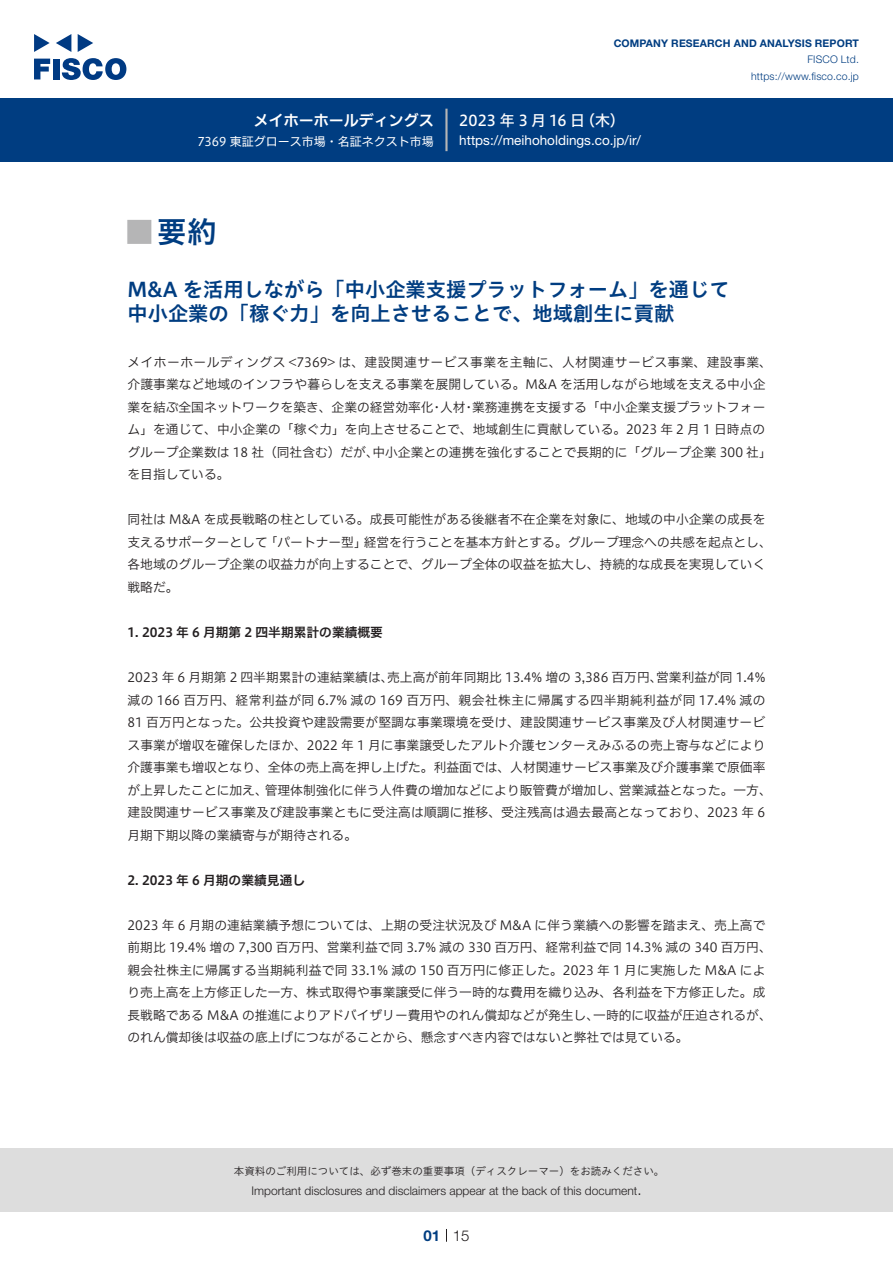
<style>
.page{position:relative;width:893px;height:1263px;background:#fff}
.page>*{position:absolute;margin:0;border:0;box-sizing:border-box;transform-origin:0 0}
.t1{font:30px "Hiragino UD Sans Std N W6";color:#003d81}
.t2{font:24px "Hiragino UD Sans Std N W6";color:#b5b5b6}
.t3{font:20.25px/24px "Hiragino UD Sans Std W6";color:#003d81}
.t4{font:15px "Hiragino UD Sans F Std N W5";letter-spacing:.005em;color:#fff}
.t5{font:15px "Hiragino UD Sans F Std N W6";color:#fff}
.t6{font:300 15px "Helvetica Neue LT Std";color:#231f20}
.t7{font:700 15px "Helvetica Neue LT Std";color:#003d81}
.t8{font:13.5px "Helvetica Neue LT Std";color:#fff}
.t9{font:12.75px/22.5px "Hiragino UD Sans F Std N W3";color:#231f20}
.t10{font:12.75px "Hiragino UD Sans F Std N W3";letter-spacing:.035em;color:#231f20}
.t11{font:12.75px "Hiragino UD Sans F Std N W6";color:#231f20}
.t12{font:300 12px "Helvetica Neue LT Std";color:#231f20}
.t13{font:12px "Hiragino UD Sans F Std N W4";color:#fff}
.t14{font:10.5px "Hiragino UD Sans Std W3";color:#231f20}
.t15{font:700 10.5px "Helvetica Neue LT Std";letter-spacing:.015em;color:#003d81}
.t16{font:300 10.5px/16.5px "Helvetica Neue LT Std";letter-spacing:.015em;color:#003d81;text-align:right}
</style>
<div class="page">
<div style="left:0;top:1148px;width:893px;height:64px;background:#ddd"></div>
<svg style="left:34px;top:59px;width:16px;height:20px"></svg>
<div style="left:53px;top:59px;width:6px;height:20px;background:#003a83"></div>
<svg style="left:62px;top:58px;width:64px;height:22px"></svg>
<svg style="left:34px;top:34px;width:16px;height:18px"></svg>
<svg style="left:78px;top:34px;width:15px;height:18px"></svg>
<svg style="left:56px;top:34px;width:15px;height:18px"></svg>
<div style="left:0;top:98px;width:893px;height:64px;background:#003d81"></div>
<hr style="left:445px;top:109px;width:3px;height:42px;background:#b5b5b6">
<svg style="left:446px;top:1229px;width:1px;height:13px"></svg>
<p class="t5" style="left:254px;top:109px;width:182px">メイホーホールディングス</p>
<p class="t13" style="left:197px;top:132px;width:238px">7369 東証グロース市場・名証ネクスト市場</p>
<p class="t15" style="left:614px;top:37px;width:247px">COMPANY RESEARCH AND ANALYSIS REPORT</p>
<p class="t16" style="left:751px;top:51px;width:109px">FISCO Ltd. https://www.fisco.co j p.</p>
<p class="t4" style="left:580px;top:109px;width:46px">（木(</p>
<p class="t4" style="left:459px;top:109px;width:127px">2023 年 3 月 16 日</p>
<p class="t8" style="left:459px;top:132px;width:183px">https://meihoholdings. c o j p. /i r/</p>
<h1 class="t1" style="left:157px;top:209px;width:61px">要約</h1>
<h2 class="t2" style="left:128px;top:213px;width:25px">█</h2>
<h3 class="t3" style="left:128px;top:276px;width:604px">M&amp;A を活用しながら「中小企業支援プラットフォーム」を通じて中小企業の「稼ぐ力」を向上させることで、地域創生に貢献</h3>
<p class="t10" style="left:128px;top:352px;width:646px">メイホーホールディングス &lt;7369&gt; は、建設関連サービス事業を主軸に、人材関連サービス事業、建設事業、</p>
<p class="t9" style="left:128px;top:373px;width:639px">介護事業など地域のインフラや暮らしを支える事業を展開している。M&amp;A を活用しながら地域を支える中小企</p>
<p class="t9" style="left:472px;top:395px;width:295px">業務連携を支援する「中小企業支援プラットフォー</p>
<p class="t9" style="left:128px;top:395px;width:307px">業を結ぶ全国ネットワークを築き、企業の経営効率化</p>
<p class="t9" style="left:128px;top:418px;width:639px">ム」を通じて、中小企業の「稼ぐ力」を向上させることで、地域創生に貢献している。2023 年 2 月 1 日時点の</p>
<p class="t9" style="left:372px;top:440px;width:401px">中小企業との連携を強化することで長期的に「グループ企業 300 社「</p>
<p class="t9" style="left:440px;top:395px;width:27px">人材</p>
<p class="t9" style="left:430px;top:395px;width:14px">・</p>
<p class="t9" style="left:462px;top:395px;width:14px">・</p>
<p class="t9" style="left:128px;top:440px;width:253px">グループ企業数は 18 社（同社含む）だが、を目指している。</p>
<p class="t9" style="left:364px;top:508px;width:409px;text-indent:-236px">同社は M&amp;A を成長戦略の柱としている。成長可能性がある後継者不在企業を対象に、地域の中小企業の成長を経営を行うことを基本方針とする。グループ理念への共感を起点とし、</p>
<p class="t9" style="left:128px;top:530px;width:639px">支えるサポーターとして<br>各地域のグループ企業の収益力が向上することで、グループ全体の収益を拡大し、持続的な成長を実現していく戦略だ。</p>
<p class="t11" style="left:128px;top:622px;width:257px">1. 2023 年 6 月期第 2 四半期累計の業績概要</p>
<p class="t9" style="left:656px;top:665px;width:111px">営業利益が同 1.4%</p>
<p class="t9" style="left:265px;top:530px;width:103px">「パートナー型」</p>
<p class="t9" style="left:387px;top:665px;width:277px">売上高が前年同期比 13.4% 増の 3,386 百万円、</p>
<p class="t9" style="left:128px;top:665px;width:267px">2023 年 6 月期第 2 四半期累計の連結業績は、</p>
<p class="t10" style="left:128px;top:690px;width:639px">減の 166 百万円、経常利益が同 6.7% 減の 169 百万円、親会社株主に帰属する四半期純利益が同 17.4% 減の</p>
<p class="t9" style="left:128px;top:710px;width:639px">81 百万円となった。公共投資や建設需要が堅調な事業環境を受け、建設関連サービス事業及び人材関連サービ</p>
<p class="t9" style="left:128px;top:733px;width:639px">ス事業が増収を確保したほか、2022 年 1 月に事業譲受したアルト介護センターえみふるの売上寄与などにより</p>
<p class="t9" style="left:128px;top:755px;width:639px">介護事業も増収となり、全体の売上高を押し上げた。利益面では、人材関連サービス事業及び介護事業で原価率</p>
<p class="t9" style="left:619px;top:778px;width:154px">営業減益となった。一方、</p>
<p class="t9" style="left:128px;top:778px;width:639px">が上昇したことに加え、<br>建設関連サービス事業及び建設事業ともに受注高は順調に推移、受注残高は過去最高となっており、2023 年 6月期下期以降の業績寄与が期待される。</p>
<p class="t11" style="left:128px;top:870px;width:179px">2. 2023 年 6 月期の業績見通し</p>
<p class="t9" style="left:128px;top:913px;width:639px">2023 年 6 月期の連結業績予想については、上期の受注状況及び M&amp;A に伴う業績への影響を踏まえ、売上高で</p>
<p class="t9" style="left:128px;top:935px;width:646px">前期比 19.4% 増の 7,300 百万円、営業利益で同 3.7% 減の 330 百万円、経常利益で同 14.3% 減の 340 百万円、</p>
<p class="t9" style="left:128px;top:958px;width:639px">親会社株主に帰属する当期純利益で同 33.1% 減の 150 百万円に修正した。2023 年 1 月に実施した M&amp;A によ</p>
<p class="t9" style="left:128px;top:980px;width:639px">り売上高を上方修正した一方、株式取得や事業譲受に伴う一時的な費用を織り込み、各利益を下方修正した。成</p>
<p class="t9" style="left:593px;top:1003px;width:180px">一時的に収益が圧迫されるが、</p>
<p class="t9" style="left:265px;top:778px;width:358px">管理体制強化に伴う人件費の増加などにより販管費が増加し、</p>
<p class="t9" style="left:128px;top:1003px;width:562px">長戦略である M&amp;A の推進によりアドバイザリー費用やのれん償却などが発生し、<br>のれん償却後は収益の底上げにつながることから、懸念すべき内容ではないと弊社では見ている。</p>
<p class="t14" style="left:234px;top:1163px;width:432px">本資料のご利用については、必ず巻末の重要事項（ディスクレーマー）をお読みください。</p>
<p class="t6" style="left:637px;top:1180px;width:6px">.</p>
<p class="t12" style="left:251px;top:1183px;width:387px">Important disclosures and disclaimers appear at the back of this document</p>
<p class="t7" style="left:423px;top:1226px;width:18px">01</p>
<p class="t6" style="left:453px;top:1226px;width:18px">15</p>
</div>
